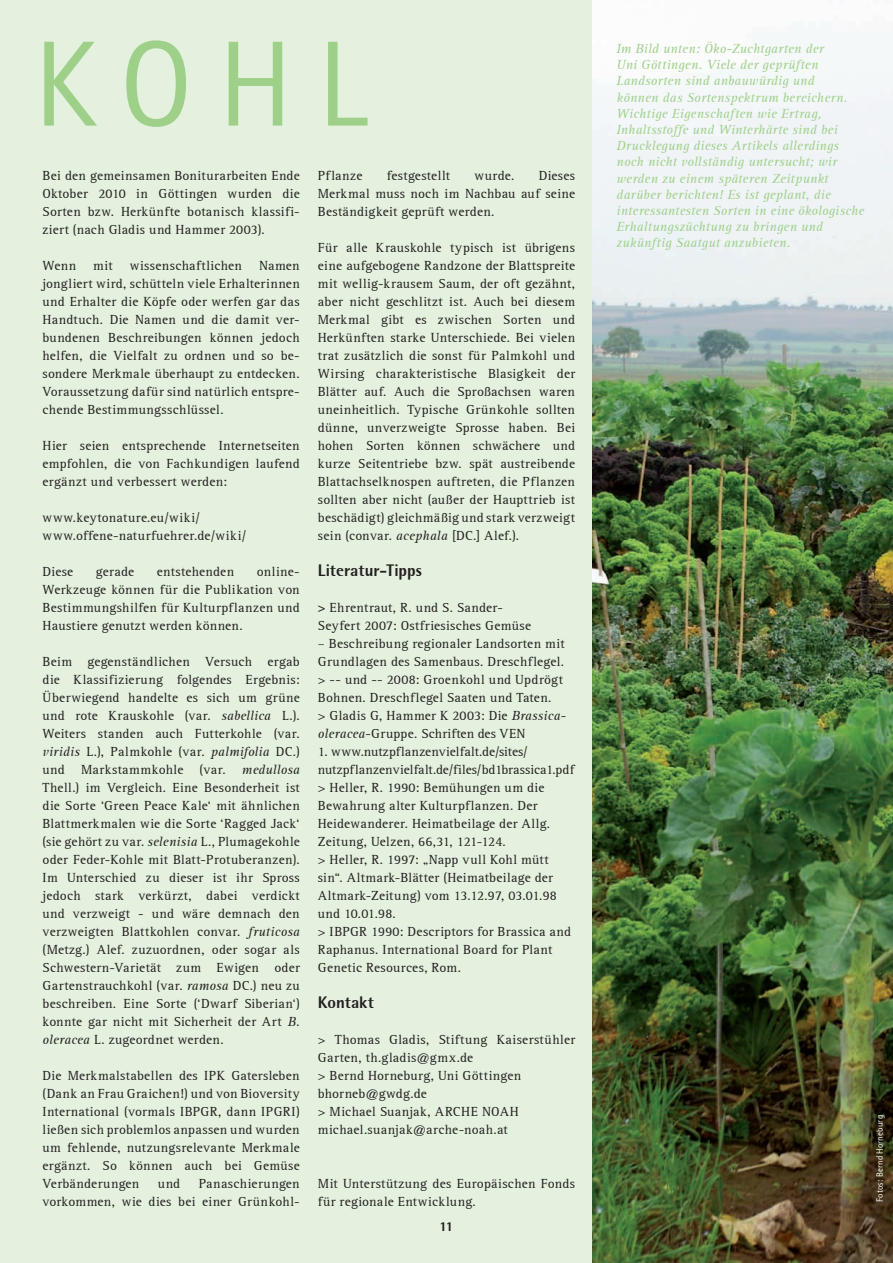
<style>
.page{position:relative;width:893px;height:1263px;background:#e4f1de}
.page>*{position:absolute;margin:0;border:0;box-sizing:border-box;transform-origin:0 0}
.t1{font:121.5px "AT Rotis Sans Serif";color:#9fd08a}
.t2{font:800 16.5px "AT Rotis Semi Sans";color:#231f20}
.t3{font:13.5px/18px "AT Rotis Serif";letter-spacing:.02em;color:#231f20;text-align:justify}
.t4{font:italic 13.5px/16.2px "AT Rotis Serif";letter-spacing:.015em;color:#9fd08a}
.t5{font:800 13.5px "AT Rotis Semi Sans";color:#231f20}
.t6{font:9px "AT Rotis Sans Serif";letter-spacing:.02em;color:#fff}
.s1{font-style:italic}
.s2{font-family:"AT Rotis Semi Serif"}
</style>
<div class="page">
<img style="left:592px;top:0;width:301px;height:1263px">
<h1 class="t1" style="left:34px;top:13px;width:335px">KOHL</h1>
<p class="t3" style="left:43px;top:167px;width:259px">Bei den gemeinsamen Boniturarbeiten Ende Oktober 2010 in Göttingen wurden die Sorten bzw. Herkünfte botanisch klassifi&shy;ziert (nach Gladis und Hammer 2003).</p>
<p class="t3" style="left:43px;top:257px;width:35px">Wenn</p>
<p class="t3" style="left:93px;top:257px;width:21px">mit</p>
<p class="t3" style="left:130px;top:257px;width:114px">wissenschaftlichen</p>
<p class="t3" style="left:43px;top:257px;width:259px;text-indent:217px">Namen jongliert wird, schütteln viele Erhalterinnen und Erhalter die Köpfe oder werfen gar das Handtuch. Die Namen und die damit ver&shy;bundenen Beschreibungen können jedoch helfen, die Vielfalt zu ordnen und so be&shy;sondere Merkmale überhaupt zu entdecken.<br>Voraussetzung dafür sind natürlich entspre&shy;chende Bestimmungsschlüssel.</p>
<p class="t3" style="left:43px;top:437px;width:259px">Hier seien entsprechende Internetseiten empfohlen, die von Fachkundigen laufend ergänzt und verbessert werden:</p>
<p class="t3" style="left:43px;top:509px;width:205px">www.keytonature.eu/wiki/ www.offene-naturfuehrer.de/wiki/</p>
<p class="t3" style="left:43px;top:563px;width:32px">Diese</p>
<p class="t3" style="left:96px;top:563px;width:40px">gerade</p>
<p class="t3" style="left:157px;top:563px;width:79px">entstehenden</p>
<p class="t3" style="left:43px;top:563px;width:259px;text-indent:214px">online-Werkzeuge können für die Publikation von Bestimmungshilfen für Kulturpflanzen und Haustiere genutzt werden können.</p>
<p class="t3" style="left:43px;top:653px;width:259px">Beim gegenständlichen Versuch ergab die Klassifizierung folgendes Ergebnis:<br>Überwiegend handelte es sich um grüne und rote Krauskohle (var. <span class="s1">sabellica</span> L.).<br>Weiters standen auch Futterkohle (var. <span class="s1">viridis</span> L.), Palmkohle (var. <span class="s1">palmifolia</span> DC.) und Markstammkohle (var. <span class="s1">medullosa </span>Thell.) im Vergleich. Eine Besonderheit ist die Sorte ‘Green Peace Kale‘ mit ähnlichen Blattmerkmalen wie die Sorte ‘Ragged Jack‘ (sie gehört zu var. <span class="s1">selenisia</span> L., Plumagekohle oder Feder-Kohle mit Blatt-Protuberanzen).<br>Im Unterschied zu dieser ist ihr Spross jedoch stark verkürzt, dabei verdickt und verzweigt - und wäre demnach den verzweigten Blattkohlen convar. <span class="s1">fruticosa </span>(Metzg.) Alef. zuzuordnen, oder sogar als Schwestern-Varietät zum Ewigen oder Gartenstrauchkohl (var. <span class="s1">ramosa</span> DC.) neu zu beschreiben. Eine Sorte (‘Dwarf Siberian‘) konnte gar nicht mit Sicherheit der Art <span class="s1">B. oleracea</span> L. zugeordnet werden.</p>
<p class="t3" style="left:43px;top:1067px;width:259px">Die Merkmalstabellen des IPK Gatersleben (Dank an Frau Graichen!) und von Bioversity International (vormals IBPGR, dann IPGRI) ließen sich problemlos anpassen und wurden um fehlende, nutzungsrelevante Merkmale ergänzt. So können auch bei Gemüse Verbänderungen</p>
<p class="t3" style="left:43px;top:1175px;width:259px;text-align:right">Panaschierungen<br>vorkommen, wie dies bei einer Grünkohl-</p>
<p class="t3" style="left:158px;top:1175px;width:24px">und</p>
<p class="t3" style="left:318px;top:167px;width:46px">Pflanze</p>
<p class="t3" style="left:387px;top:167px;width:65px">festgestellt</p>
<p class="t3" style="left:474px;top:167px;width:42px">wurde.</p>
<p class="t3" style="left:318px;top:167px;width:259px;text-indent:221px">Dieses Merkmal muss noch im Nachbau auf seine Beständigkeit geprüft werden.</p>
<p class="t3" style="left:318px;top:239px;width:259px">Für alle Krauskohle typisch ist übrigens eine aufgebogene Randzone der Blattspreite mit wellig-krausem Saum, der oft gezähnt, aber nicht geschlitzt ist. Auch bei diesem Merkmal gibt es zwischen Sorten und Herkünften starke Unterschiede. Bei vielen trat zusätzlich die sonst für Palmkohl und Wirsing charakteristische Blasigkeit der Blätter auf. Auch die Sproßachsen waren uneinheitlich. Typische Grünkohle sollten dünne, unverzweigte Sprosse haben. Bei hohen Sorten können schwächere und kurze Seitentriebe bzw. spät austreibende Blattachselknospen auftreten, die Pflanzen sollten aber nicht (außer der Haupttrieb ist beschädigt) gleichmäßig und stark verzweigt sein (convar. <span class="s1">acephala</span> [DC.] Alef.).</p>
<p class="t2" style="left:318px;top:560px;width:106px">Literatur-Tipps</p>
<p class="t3" style="left:318px;top:599px;width:215px"><span class="s2">&gt;</span> Ehrentraut, R. und S. Sander-<br>Seyfert 2007: Ostfriesisches Gemüse</p>
<p class="t3" style="left:318px;top:635px;width:250px;text-align:left">– Beschreibung regionaler Landsorten mit Grundlagen des Samenbaus. Dreschflegel. &gt; -- und -- 2008: Groenkohl und Updrögt Bohnen. Dreschflegel Saaten und Taten.<br>&gt; Gladis G, Hammer K 2003: Die <span class="s1">Brassica&shy;oleracea</span>-Gruppe. Schriften des VEN</p>
<p class="t3" style="left:318px;top:743px;width:258px;text-align:left">1. www.nutzpflanzenvielfalt.de/sites/ nutzpflanzenvielfalt.de/files/bd1brassica1.pdf &gt; Heller, R. 1990: Bemühungen um die Bewahrung alter Kulturpflanzen. Der Heidewanderer. Heimatbeilage der Allg.<br>Zeitung, Uelzen, 66,31, 121-124.<br>&gt; Heller, R. 1997: „Napp vull Kohl mütt sin“. Altmark-Blätter (Heimatbeilage der Altmark-Zeitung) vom 13.12.97, 03.01.98 und 10.01.98.<br>&gt; IBPGR 1990: Descriptors for Brassica and Raphanus. International Board for Plant Genetic Resources, Rom.</p>
<p class="t2" style="left:318px;top:992px;width:58px">Kontakt</p>
<p class="t3" style="left:318px;top:1031px;width:259px;text-align:left">&gt; Thomas Gladis, Stiftung Kaiserstühler<br>Garten, th.gladis@gmx.de<br>&gt; Bernd Horneburg, Uni Göttingen bhorneb@gwdg.de<br>&gt; Michael Suanjak, ARCHE NOAH michael.suanjak@arche-noah.at</p>
<p class="t3" style="left:318px;top:1175px;width:259px">Mit Unterstützung des Europäischen Fonds für regionale Entwicklung.</p>
<p class="t5" style="left:440px;top:1218px;width:15px">11</p>
<p class="t4" style="left:617px;top:41px;width:249px">Im Bild unten: Öko-Zuchtgarten der<br>Uni Göttingen. Viele der geprüften Landsorten sind anbauwürdig und<br>können das Sortenspektrum bereichern.<br>Wichtige Eigenschaften wie Ertrag, Inhaltsstoffe und Winterhärte sind bei Drucklegung dieses Artikels allerdings noch nicht vollständig untersucht; wir werden zu einem späteren Zeitpunkt darüber berichten! Es ist geplant, die interessantesten Sorten in eine ökologische Erhaltungszüchtung zu bringen und zukünftig Saatgut anzubieten.</p>
<p class="t6" style="left:875px;top:1202px;width:88px;rotate:-90deg">Fotos: Bernd Horneburg</p>
</div>
